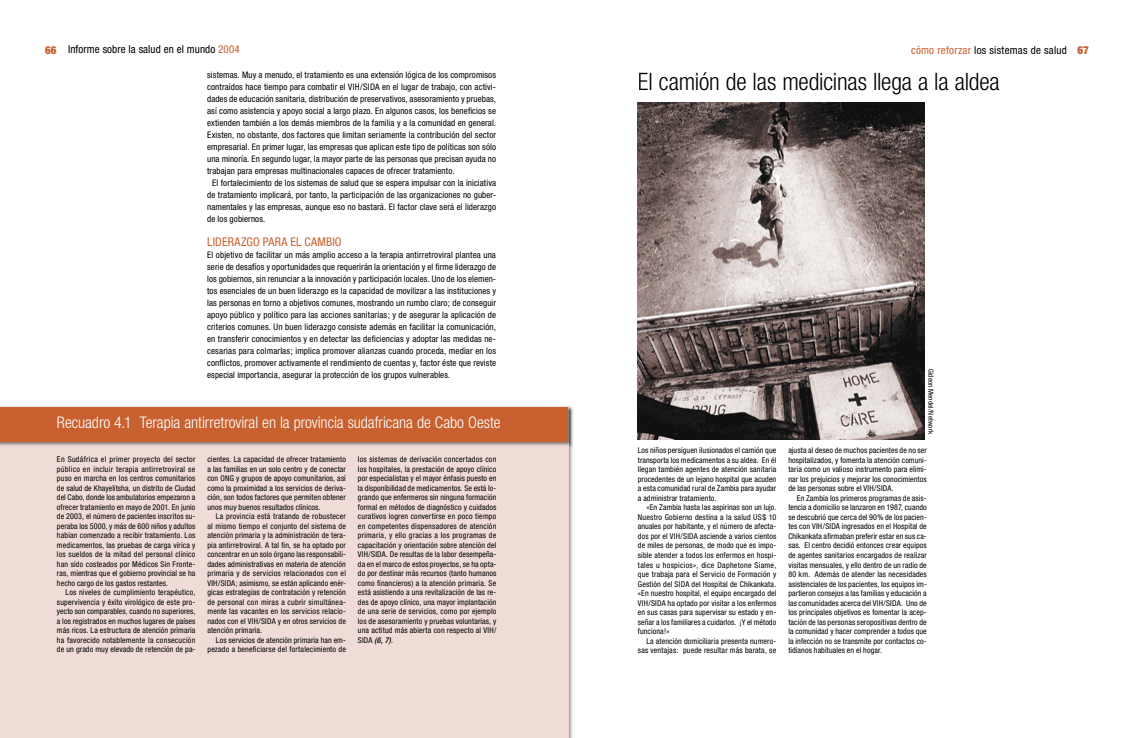
<style>
.page{position:relative;width:1134px;height:738px;background:#fff}
.page>*{position:absolute;margin:0;border:0;box-sizing:border-box;transform-origin:0 0}
.t1{font:300 condensed 24px "Helvetica Neue";letter-spacing:-.01em;color:#000}
.t2{font:300 condensed 16px "Helvetica Neue";letter-spacing:-.005em;color:#fff}
.t3{font:condensed 12px "Helvetica Neue";letter-spacing:.01em;color:#c8612f}
.t4{font:condensed 11px "Helvetica Neue";letter-spacing:.015em;color:#000}
.t5{font:condensed 9px/12px "Helvetica Neue";letter-spacing:.01em;color:#000;text-align:justify}
.t6{font:condensed 8px/9.5px "Helvetica Neue";letter-spacing:.01em;color:#000;text-align:justify}
.t7{font:condensed 7px "Helvetica Neue";letter-spacing:.015em;color:#000}
.s1{font-weight:900;color:#c8612f}
.s2{color:#c8612f}
.s3{font-weight:500;font-style:italic}
</style>
<div class="page">
<img style="left:637px;top:102px;width:288px;height:336px">
<img style="left:569px;top:447px;width:4px;height:290px">
<div style="left:0;top:407px;width:569px;height:330px;background:#efdcd6"></div>
<img style="left:568px;top:406px;width:5px;height:41px">
<img style="left:0;top:407px;width:569px;height:40px">
<div style="left:0;top:406px;width:568px;height:35px;background:#c8612f"></div>
<h3 class="t4" style="left:45px;top:43px;width:196px"><span class="s1">66</span> Informe sobre la salud en el mundo <span class="s2">2004</span></h3>
<h3 class="t4" style="left:911px;top:43px;width:179px"><span class="s2">cómo reforzar</span> los sistemas de salud <span class="s1">67</span></h3>
<h1 class="t1" style="left:638px;top:68px;width:363px">El camión de las medicinas llega a la aldea</h1>
<p class="t5" style="left:207px;top:69px;width:290px">sistemas. Muy a menudo, el tratamiento es una extensión lógica de los compromisos</p>
<p class="t5" style="left:207px;top:81px;width:290px">contraídos hace tiempo para combatir el VIH/SIDA en el lugar de trabajo, con activi-</p>
<p class="t5" style="left:207px;top:93px;width:290px">dades de educación sanitaria, distribución de preservativos, asesoramiento y pruebas,</p>
<p class="t5" style="left:207px;top:105px;width:290px">así como asistencia y apoyo social a largo plazo. En algunos casos, los beneficios se</p>
<p class="t5" style="left:207px;top:117px;width:290px">extienden también a los demás miembros de la familia y a la comunidad en general.</p>
<p class="t5" style="left:207px;top:129px;width:290px">Existen, no obstante, dos factores que limitan seriamente la contribución del sector</p>
<p class="t5" style="left:207px;top:141px;width:290px">empresarial. En primer lugar, las empresas que aplican este tipo de políticas son sólo</p>
<p class="t5" style="left:207px;top:153px;width:290px">una minoría. En segundo lugar, la mayor parte de las personas que precisan ayuda no</p>
<p class="t5" style="left:207px;top:165px;width:249px">trabajan para empresas multinacionales capaces de ofrecer tratamiento.</p>
<p class="t5" style="left:212px;top:177px;width:285px">El fortalecimiento de los sistemas de salud que se espera impulsar con la iniciativa</p>
<p class="t5" style="left:207px;top:189px;width:290px">de tratamiento implicará, por tanto, la participación de las organizaciones no guber-</p>
<p class="t5" style="left:207px;top:201px;width:290px">namentales y las empresas, aunque eso no bastará. El factor clave será el liderazgo</p>
<p class="t5" style="left:207px;top:213px;width:60px">de los gobiernos.</p>
<h3 class="t3" style="left:207px;top:235px;width:136px">LIDERAZGO PARA EL CAMBIO</h3>
<p class="t5" style="left:207px;top:249px;width:290px">El objetivo de facilitar un más amplio acceso a la terapia antirretroviral plantea una serie de desafíos y oportunidades que requerirán la orientación y el firme liderazgo de los gobiernos, sin renunciar a la innovación y participación locales. Uno de los elemen&shy;tos esenciales de un buen liderazgo es la capacidad de movilizar a las instituciones y las personas en torno a objetivos comunes, mostrando un rumbo claro; de conseguir apoyo público y político para las acciones sanitarias; y de asegurar la aplicación de criterios comunes. Un buen liderazgo consiste además en facilitar la comunicación, en transferir conocimientos y en detectar las deficiencias y adoptar las medidas ne&shy;cesarias para colmarlas; implica promover alianzas cuando proceda, mediar en los conflictos, promover activamente el rendimiento de cuentas y, factor éste que reviste especial importancia, asegurar la protección de los grupos vulnerables.</p>
<p class="t7" style="left:935px;top:369px;width:67px;rotate:90deg">Gideon Mendel/Network</p>
<h2 class="t2" style="left:57px;top:413px;width:445px">Recuadro 4.1 Terapia antirretroviral en la provincia sudafricana de Cabo Oeste</h2>
<p class="t6" style="left:57px;top:454px;width:140px">En Sudáfrica el primer proyecto del sector público en incluir terapia antirretroviral se puso en marcha en los centros comunitarios de salud de Khayelitsha, un distrito de Ciudad del Cabo, donde los ambulatorios empezaron a ofrecer tratamiento en mayo de 2001. En junio de 2003, el número de pacientes inscritos su&shy;peraba los 5000, y más de 600 niños y adultos habían comenzado a recibir tratamiento. Los medicamentos, las pruebas de carga vírica y los sueldos de la mitad del personal clínico han sido costeados por Médicos Sin Fronte&shy;ras, mientras que el gobierno provincial se ha hecho cargo de los gastos restantes.</p>
<p class="t6" style="left:57px;top:587px;width:140px;text-indent:9px">Los niveles de cumplimiento terapéutico, supervivencia y éxito virológico de este pro&shy;yecto son comparables, cuando no superiores, a los registrados en muchos lugares de países más ricos. La estructura de atención primaria ha favorecido notablemente la consecución de un grado muy elevado de retención de pa-</p>
<p class="t6" style="left:207px;top:454px;width:140px">cientes. La capacidad de ofrecer tratamiento a las familias en un solo centro y de conectar con ONG y grupos de apoyo comunitarios, así como la proximidad a los servicios de deriva&shy;ción, son todos factores que permiten obtener unos muy buenos resultados clínicos.</p>
<p class="t6" style="left:207px;top:511px;width:140px;text-indent:9px">La provincia está tratando de robustecer al mismo tiempo el conjunto del sistema de atención primaria y la administración de tera&shy;pia antirretroviral. A tal fin, se ha optado por concentrar en un solo órgano las responsabili&shy;dades administrativas en materia de atención primaria y de servicios relacionados con el VIH/SIDA; asimismo, se están aplicando enér&shy;gicas estrategias de contratación y retención de personal con miras a cubrir simultánea&shy;mente las vacantes en los servicios relacio&shy;nados con el VIH/SIDA y en otros servicios de atención primaria.</p>
<p class="t6" style="left:207px;top:634px;width:140px;text-align:right">Los servicios de atención primaria han em&shy;pezado a beneficiarse del fortalecimiento de</p>
<p class="t6" style="left:358px;top:454px;width:140px">los sistemas de derivación concertados con los hospitales, la prestación de apoyo clínico por especialistas y el mayor énfasis puesto en la disponibilidad de medicamentos. Se está lo&shy;grando que enfermeros sin ninguna formación formal en métodos de diagnóstico y cuidados curativos logren convertirse en poco tiempo en competentes dispensadores de atención primaria, y ello gracias a los programas de capacitación y orientación sobre atención del VIH/SIDA. De resultas de la labor desempeña&shy;da en el marco de estos proyectos, se ha opta&shy;do por destinar más recursos (tanto humanos como financieros) a la atención primaria. Se está asistiendo a una revitalización de las re&shy;des de apoyo clínico, una mayor implantación de una serie de servicios, como por ejemplo los de asesoramiento y pruebas voluntarias, y una actitud más abierta con respecto al VIH/ SIDA <span class="s3">(6, 7)</span>.</p>
<p class="t6" style="left:638px;top:445px;width:140px">Los niños persiguen ilusionados el camión que transporta los medicamentos a su aldea. En él llegan también agentes de atención sanitaria procedentes de un lejano hospital que acuden a esta comunidad rural de Zambia para ayudar a administrar tratamiento.</p>
<p class="t6" style="left:638px;top:502px;width:140px;text-indent:9px">«En Zambia hasta las aspirinas son un lujo.<br>Nuestro Gobierno destina a la salud US$ 10 anuales por habitante, y el número de afecta&shy;dos por el VIH/SIDA asciende a varios cientos de miles de personas, de modo que es impo&shy;sible atender a todos los enfermos en hospi&shy;tales u hospicios», dice Daphetone Siame, que trabaja para el Servicio de Formación y Gestión del SIDA del Hospital de Chikankata. «En nuestro hospital, el equipo encargado del VIH/SIDA ha optado por visitar a los enfermos en sus casas para supervisar su estado y en&shy;señar a los familiares a cuidarlos. ¡Y el método funciona!»</p>
<p class="t6" style="left:638px;top:635px;width:140px;text-align:right">La atención domiciliaria presenta numero&shy;sas ventajas: puede resultar más barata, se</p>
<p class="t6" style="left:788px;top:445px;width:140px">ajusta al deseo de muchos pacientes de no ser hospitalizados, y fomenta la atención comuni&shy;taria como un valioso instrumento para elimi&shy;nar los prejuicios y mejorar los conocimientos de las personas sobre el VIH/SIDA.</p>
<p class="t6" style="left:788px;top:493px;width:140px;text-indent:9px">En Zambia los primeros programas de asis&shy;tencia a domicilio se lanzaron en 1987, cuando se descubrió que cerca del 90% de los pacien&shy;tes con VIH/SIDA ingresados en el Hospital de Chikankata afirmaban preferir estar en sus ca&shy;sas. El centro decidió entonces crear equipos de agentes sanitarios encargados de realizar visitas mensuales, y ello dentro de un radio de 80 km. Además de atender las necesidades asistenciales de los pacientes, los equipos im&shy;partieron consejos a las familias y educación a las comunidades acerca del VIH/SIDA. Uno de los principales objetivos es fomentar la acep&shy;tación de las personas seropositivas dentro de la comunidad y hacer comprender a todos que la infección no se transmite por contactos co&shy;tidianos habituales en el hogar.</p>
</div>
